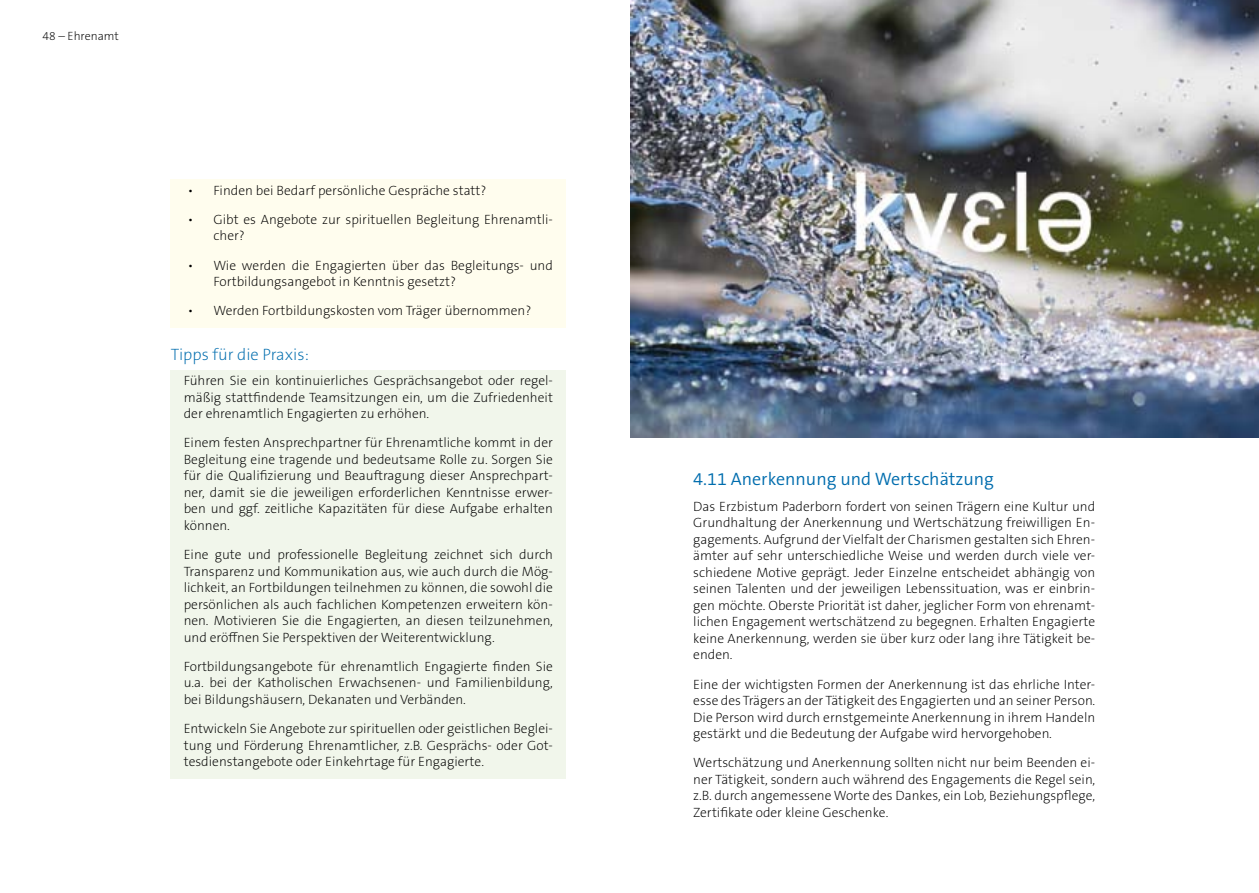
<style>
.page{position:relative;width:1259px;height:893px;background:#fff}
.page>*{position:absolute;margin:0;border:0;box-sizing:border-box;transform-origin:0 0}
.t1{font:300 18px "The Sans B W4";color:#006dae}
.t2{font:200 16.5px "The Sans B W2";color:#006dae}
.t3{font:200 13.5px/16.5px "The Sans B W2";color:#000;text-align:justify}
.t4{font:200 12px "The Sans B W2";color:#000}
</style>
<div class="page">
<div style="left:170px;top:370px;width:396px;height:408px;background:#f1f6eb"></div>
<div style="left:170px;top:179px;width:396px;height:148px;background:#fffdee"></div>
<img style="left:630px;top:0;width:629px;height:438px">
<p class="t4" style="left:43px;top:28px;width:78px">48 – Ehrenamt</p>
<p class="t3" style="left:188px;top:182px;width:300px">• Finden bei Bedarf persönliche Gespräche statt?</p>
<p class="t3" style="left:213px;top:211px;width:341px;text-indent:-26px">• Gibt es Angebote zur spirituellen Begleitung Ehrenamtli&shy;cher?</p>
<p class="t3" style="left:213px;top:257px;width:341px;text-indent:-26px">• Wie werden die Engagierten über das Begleitungs- und<br>Fortbildungsangebot in Kenntnis gesetzt?</p>
<p class="t3" style="left:188px;top:303px;width:345px">• Werden Fortbildungskosten vom Träger übernommen?</p>
<p class="t2" style="left:171px;top:343px;width:140px">Tipps für die Praxis:</p>
<p class="t3" style="left:184px;top:372px;width:371px">Führen Sie ein kontinuierliches Gesprächsangebot oder regel&shy;mäßig stattfindende Teamsitzungen ein, um die Zufriedenheit der ehrenamtlich Engagierten zu erhöhen.</p>
<p class="t3" style="left:184px;top:435px;width:371px">Einem festen Ansprechpartner für Ehrenamtliche kommt in der Begleitung eine tragende und bedeutsame Rolle zu. Sorgen Sie für die Qualifizierung und Beauftragung dieser Ansprechpart&shy;ner, damit sie die jeweiligen erforderlichen Kenntnisse erwer&shy;ben und ggf. zeitliche Kapazitäten für diese Aufgabe erhalten können.</p>
<p class="t3" style="left:184px;top:546px;width:371px">Eine gute und professionelle Begleitung zeichnet sich durch Transparenz und Kommunikation aus, wie auch durch die Mög&shy;lichkeit, an Fortbildungen teilnehmen zu können, die sowohl die persönlichen als auch fachlichen Kompetenzen erweitern kön&shy;nen. Motivieren Sie die Engagierten, an diesen teilzunehmen, und eröffnen Sie Perspektiven der Weiterentwicklung.</p>
<p class="t3" style="left:184px;top:658px;width:371px">Fortbildungsangebote für ehrenamtlich Engagierte finden Sie u.a. bei der Katholischen Erwachsenen- und Familienbildung, bei Bildungshäusern, Dekanaten und Verbänden.</p>
<p class="t3" style="left:184px;top:720px;width:371px">Entwickeln Sie Angebote zur spirituellen oder geistlichen Beglei&shy;tung und Förderung Ehrenamtlicher, z.B. Gesprächs- oder Got&shy;tesdienstangebote oder Einkehrtage für Engagierte.</p>
<h1 class="t1" style="left:693px;top:468px;width:302px">4.11 Anerkennung und Wertschätzung</h1>
<p class="t3" style="left:693px;top:498px;width:403px">Das Erzbistum Paderborn fordert von seinen Trägern eine Kultur und Grundhaltung der Anerkennung und Wertschätzung freiwilligen En&shy;gagements. Aufgrund der Vielfalt der Charismen gestalten sich Ehren&shy;ämter auf sehr unterschiedliche Weise und werden durch viele ver&shy;schiedene Motive geprägt. Jeder Einzelne entscheidet abhängig von seinen Talenten und der jeweiligen Lebenssituation, was er einbrin&shy;gen möchte. Oberste Priorität ist daher, jeglicher Form von ehrenamt&shy;lichen Engagement wertschätzend zu begegnen. Erhalten Engagierte keine Anerkennung, werden sie über kurz oder lang ihre Tätigkeit be&shy;enden.</p>
<p class="t3" style="left:693px;top:676px;width:403px">Eine der wichtigsten Formen der Anerkennung ist das ehrliche Inter&shy;esse des Trägers an der Tätigkeit des Engagierten und an seiner Person.<br>Die Person wird durch ernstgemeinte Anerkennung in ihrem Handeln gestärkt und die Bedeutung der Aufgabe wird hervorgehoben.</p>
<p class="t3" style="left:693px;top:754px;width:403px">Wertschätzung und Anerkennung sollten nicht nur beim Beenden ei&shy;ner Tätigkeit, sondern auch während des Engagements die Regel sein, z.B. durch angemessene Worte des Dankes, ein Lob, Beziehungspflege, Zertifikate oder kleine Geschenke.</p>
</div>
